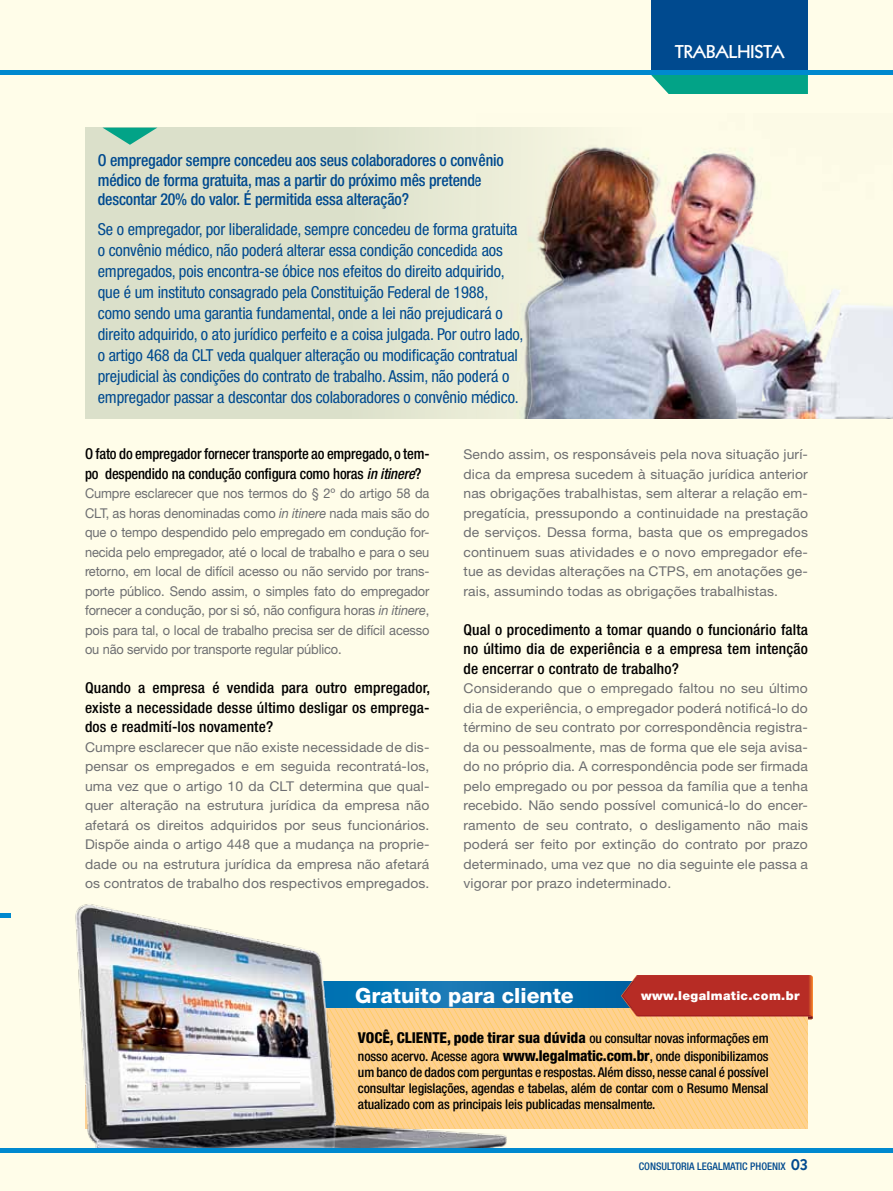
<style>
.page{position:relative;width:893px;height:1191px;background:#fffde9}
.page>*{position:absolute;margin:0;border:0;box-sizing:border-box;transform-origin:0 0}
.t1{font:800 21px "Helvetica Neue LT Std";color:#fff}
.t2{font:800 18px "Kabel LT Std";color:#fff}
.t3{font:condensed 16.5px/21px "Helvetica Neue LT Std";letter-spacing:-.01em;color:#004a8f}
.t4{font:500 condensed 16.5px/19.5px "Helvetica Neue LT Std";letter-spacing:-.01em;color:#004a8f;scale:.96 1}
.t5{font:500 condensed 15px/19.5px "Helvetica Neue LT Std";letter-spacing:.01em;color:#000;text-align:justify}
.t6{font:500 condensed 15px/19.5px "Helvetica Neue LT Std";letter-spacing:-.01em;color:#000}
.t7{font:800 condensed 15px "Helvetica Neue LT Std";color:#000}
.t8{font:13.5px/19.5px "Helvetica Neue LT Std";letter-spacing:.01em;color:#6d6e71;text-align:justify}
.t9{font:13.5px/19.5px "Helvetica Neue LT Std";letter-spacing:.01em;color:#6d6e71;text-align:justify;scale:.95 1}
.t10{font:500 condensed 13.5px/16.2px "Helvetica Neue LT Std";letter-spacing:-.01em;color:#000;text-align:justify}
.t11{font:900 12.3px "Helvetica Neue LT Std";letter-spacing:.03em;color:#fff}
.t12{font:500 condensed 10.5px "Helvetica Neue LT Std";color:#004a8f}
.s1{font-style:italic}
.s2{font-weight:500;font-size:13.5px}
.s3{font-weight:800;font-size:15px}
.s4{font-family:"Kabel LT Std";font-weight:800;font-stretch:normal;font-size:18px}
</style>
<div class="page">
<div style="left:85px;top:128px;width:659px;height:291px;background:#dbe0ca"></div>
<svg style="left:103px;top:128px;width:54px;height:17px"></svg>
<svg style="left:521px;top:975px;width:292px;height:154px;background:#e2ae7c"></svg>
<img style="left:75px;top:904px;width:446px;height:244px">
<img style="left:477px;top:127px;width:416px;height:292px">
<div style="left:651px;top:0;width:157px;height:74px;background:#004a8f"></div>
<div style="left:651px;top:75px;width:157px;height:19px;background:#02a387"></div>
<hr style="left:0;top:71px;width:893px;height:4px;background:#0089cf">
<hr style="left:0;top:1148px;width:893px;height:4px;background:#0089cf">
<div style="left:0;top:913px;width:11px;height:5px;background:#0089cf"></div>
<p class="t4" style="left:98px;top:150px;width:424px">O empregador sempre concedeu aos seus colaboradores o convênio médico de forma gratuita, mas a partir do próximo mês pretende descontar 20% do valor. É permitida essa alteração?</p>
<p class="t3" style="left:98px;top:218px;width:427px">Se o empregador, por liberalidade, sempre concedeu de forma gratuita o convênio médico, não poderá alterar essa condição concedida aos empregados, pois encontra-se óbice nos efeitos do direito adquirido, que é um instituto consagrado pela Constituição Federal de 1988, como sendo uma garantia fundamental, onde a lei não prejudicará o direito adquirido, o ato jurídico perfeito e a coisa julgada. Por outro lado, o artigo 468 da CLT veda qualquer alteração ou modificação contratual prejudicial às condições do contrato de trabalho. Assim, não poderá o empregador passar a descontar dos colaboradores o convênio médico.</p>
<h2 class="t2" style="left:675px;top:42px;width:111px">TRABALHISTA</h2>
<p class="t6" style="left:85px;top:444px;width:346px">O fato do empregador fornecer transporte ao empregado, o tem&shy;po despendido na condução configura como horas <span class="s1">in itinere</span>?</p>
<p class="t9" style="left:85px;top:483px;width:364px">Cumpre esclarecer que nos termos do § 2º do artigo 58 da CLT, as horas denominadas como <span class="s1">in itinere</span> nada mais são do que o tempo despendido pelo empregado em condução for&shy;necida pelo empregador, até o local de trabalho e para o seu retorno, em local de difícil acesso ou não servido por trans&shy;porte público. Sendo assim, o simples fato do empregador fornecer a condução, por si só, não configura horas <span class="s1">in itinere</span>, pois para tal, o local de trabalho precisa ser de difícil acesso ou não servido por transporte regular público.</p>
<p class="t5" style="left:85px;top:678px;width:347px">Quando a empresa é vendida para outro empregador, existe a necessidade desse último desligar os emprega&shy;dos e readmití-los novamente?</p>
<p class="t8" style="left:85px;top:737px;width:346px">Cumpre esclarecer que não existe necessidade de dis&shy;pensar os empregados e em seguida recontratá-los, uma vez que o artigo 10 da CLT determina que qual&shy;quer alteração na estrutura jurídica da empresa não afetará os direitos adquiridos por seus funcionários.<br>Dispõe ainda o artigo 448 que a mudança na proprie&shy;dade ou na estrutura jurídica da empresa não afetará os contratos de trabalho dos respectivos empregados.</p>
<p class="t8" style="left:463px;top:444px;width:346px">Sendo assim, os responsáveis pela nova situação jurí&shy;dica da empresa sucedem à situação jurídica anterior nas obrigações trabalhistas, sem alterar a relação em&shy;pregatícia, pressupondo a continuidade na prestação de serviços. Dessa forma, basta que os empregados continuem suas atividades e o novo empregador efe&shy;tue as devidas alterações na CTPS, em anotações ge&shy;rais, assumindo todas as obrigações trabalhistas.</p>
<p class="t5" style="left:463px;top:619px;width:346px">Qual o procedimento a tomar quando o funcionário falta no último dia de experiência e a empresa tem intenção de encerrar o contrato de trabalho?</p>
<p class="t8" style="left:463px;top:678px;width:346px">Considerando que o empregado faltou no seu último dia de experiência, o empregador poderá notificá-lo do término de seu contrato por correspondência registra&shy;da ou pessoalmente, mas de forma que ele seja avisa&shy;do no próprio dia. A correspondência pode ser firmada pelo empregado ou por pessoa da família que a tenha recebido. Não sendo possível comunicá-lo do encer&shy;ramento de seu contrato, o desligamento não mais poderá ser feito por extinção do contrato por prazo determinado, uma vez que no dia seguinte ele passa a vigorar por prazo indeterminado.</p>
<h1 class="t1" style="left:355px;top:982px;width:220px">Gratuito para cliente</h1>
<p class="t11" style="left:641px;top:987px;width:160px">www.legalmatic.com.br</p>
<p class="t7" style="left:358px;top:1028px;width:412px">Você, cliente, pode tirar sua dúvida <span class="s2">ou consultar novas informações em</span></p>
<p class="t10" style="left:358px;top:1047px;width:412px">nosso acervo. Acesse agora <span class="s3">www.legalmatic.com.br</span>, onde disponibilizamos um banco de dados com perguntas e respostas. Além disso, nesse canal é possível consultar legislações, agendas e tabelas, além de contar com o Resumo Mensal atualizado com as principais leis publicadas mensalmente.</p>
<p class="t12" style="left:639px;top:1160px;width:18px">Consult</p>
<p class="t12" style="left:675px;top:1160px;width:33px">oria Legal</p>
<p class="t12" style="left:723px;top:1160px;width:13px">matic</p>
<p class="t12" style="left:750px;top:1160px;width:59px">phoenix <span class="s4">03</span></p>
</div>
